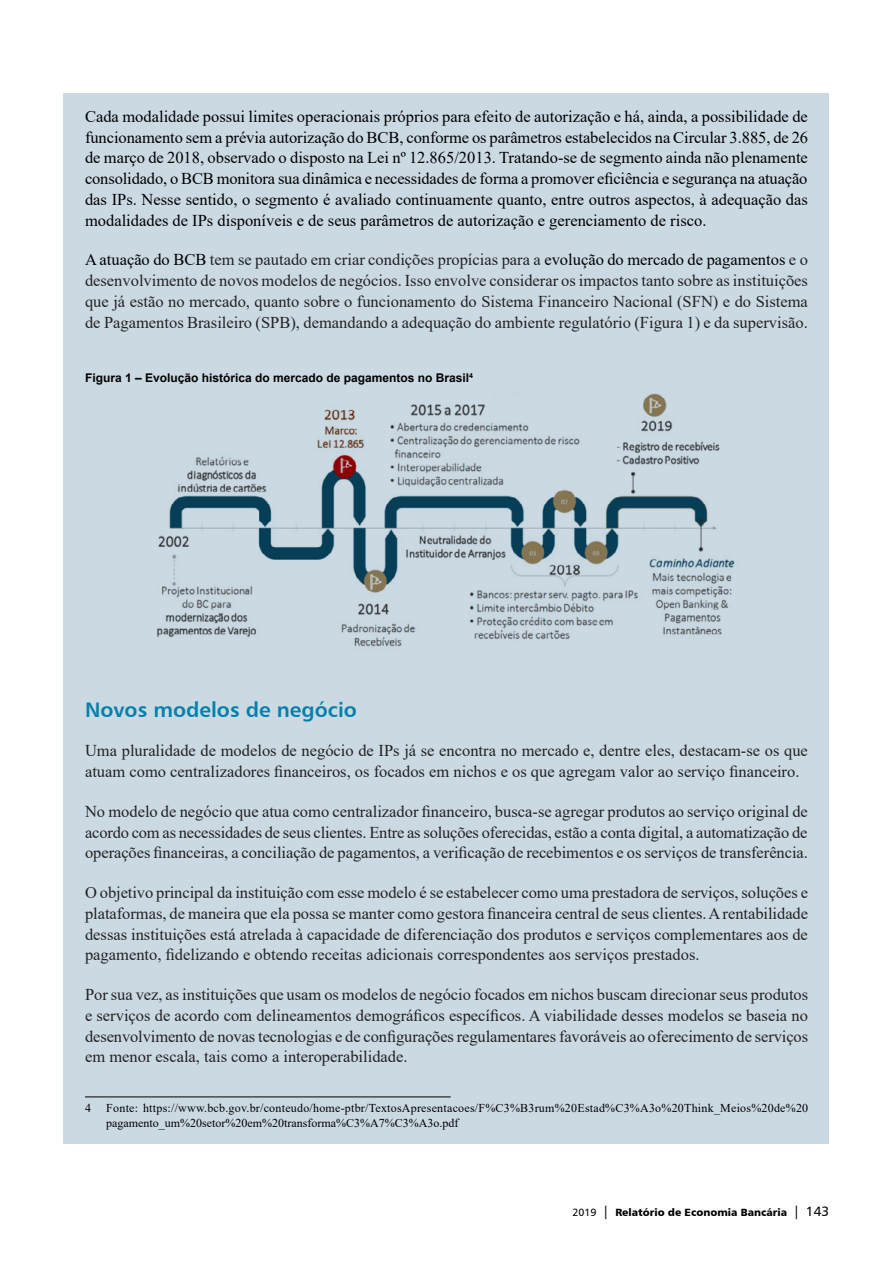
<style>
.page{position:relative;width:893px;height:1263px;background:#fff}
.page>*{position:absolute;margin:0;border:0;box-sizing:border-box;transform-origin:0 0}
.t1{font:21px "Humanist 777 BT Bold B";color:#0081ac}
.t2{font:16.5px/20.7px "Times New Roman";color:#222;text-align:justify}
.t3{font:16.5px/20.7px "Times New Roman";color:#000;text-align:justify}
.t4{font:12px/15px "Times New Roman";letter-spacing:.02em;color:#000}
.t5{font:700 12px "Arial";color:#000}
.t6{font:10.5px "Humanist 777 BT Black B";color:#000}
.s1{color:#000}
.s2{font-family:"Humanist 777 BT Roman B"}
.s3{font-family:"Humanist 777 BT Roman B";font-size:13.5px}
</style>
<div class="page">
<div style="left:64px;top:94px;width:765px;height:1050px;background:#cbd9e3"></div>
<hr style="left:85px;top:1096px;width:366px;height:1px;background:#000">
<img style="left:157px;top:393px;width:578px;height:254px">
<p class="t3" style="left:85px;top:106px;width:725px">Cada modalidade possui limites operacionais próprios para efeito de autorização e há, ainda, a possibilidade de funcionamento sem a prévia autorização do BCB, conforme os parâmetros estabelecidos na Circular 3.885, de 26 de março de 2018, observado o disposto na Lei nº 12.865 2013. Tratando-se de segmento ainda não plenamente consolidado, o BCB monitora sua dinâmica e necessidades de forma a promover eficiência e segurança na atuação das IPs. Nesse sentido, o segmento é avaliado continuamente quanto, entre outros aspectos, à adequação das modalidades de IPs disponíveis e de seus parâmetros de autorização e gerenciamento de risco.</p>
<p class="t2" style="left:85px;top:249px;width:724px"><span class="s1">A atuação do BCB</span> tem se pautado em criar condições propícias para a <span class="s1">evolução do mercado de pagamentos</span> e o desenvolvimento de novos modelos de negócios. Isso envolve considerar os impactos tanto sobre as instituições que já estão no mercado, quanto sobre o funcionamento do Sistema Financeiro Nacional (SFN) e do Sistema de Pagamentos Brasileiro (SPB), demandando a adequação do ambiente regulatório (Figura 1) e da supervisão.</p>
<p class="t5" style="left:85px;top:369px;width:389px">Figura 1 – Evolução histórica do mercado de pagamentos no Brasil<sup>4</sup></p>
<p class="t1" style="left:85px;top:696px;width:273px">Novos modelos de negócio</p>
<p class="t2" style="left:85px;top:740px;width:724px">Uma pluralidade de modelos de negócio de IPs já se encontra no mercado e, dentre eles, destacam-se os que atuam como centralizadores financeiros, os focados em nichos e os que agregam valor ao serviço financeiro.</p>
<p class="t2" style="left:85px;top:800px;width:724px">No modelo de negócio que atua como centralizador financeiro, busca-se agregar produtos ao serviço original de acordo com as necessidades de seus clientes. Entre as soluções oferecidas, estão a conta digital, a automatização de operações financeiras, a conciliação de pagamentos, a verificação de recebimentos e os serviços de transferência.</p>
<p class="t2" style="left:85px;top:882px;width:725px">O objetivo principal da instituição com esse modelo é se estabelecer como uma prestadora de serviços, soluções e plataformas, de maneira que ela possa se manter como gestora financeira central de seus clientes. A rentabilidade dessas instituições está atrelada à capacidade de diferenciação dos produtos e serviços complementares aos de pagamento, fidelizando e obtendo receitas adicionais correspondentes aos serviços prestados.</p>
<p class="t2" style="left:85px;top:984px;width:725px">Por sua vez, as instituições que usam os modelos de negócio focados em nichos buscam direcionar seus produtos e serviços de acordo com delineamentos demográficos específicos. A viabilidade desses modelos se baseia no desenvolvimento de novas tecnologias e de configurações regulamentares favoráveis ao oferecimento de serviços em menor escala, tais como a interoperabilidade.</p>
<p class="t4" style="left:85px;top:1100px;width:7px">4</p>
<p class="t4" style="left:106px;top:1100px;width:703px">Fonte: https://www.bcb.gov.br/conteudo/home-ptbr/TextosApresentacoes/F%C3%B3rum%20Estad%C3%A3o%20Think_Meios%20de%20 pagamento_um%20setor%20em%20transforma%C3%A7%C3%A3o.pdf</p>
<p class="t6" style="left:572px;top:1205px;width:258px"><span class="s2">2019</span> <span class="s3">|</span> Relatório de Economia Bancária <span class="s3">| 143</span></p>
</div>
